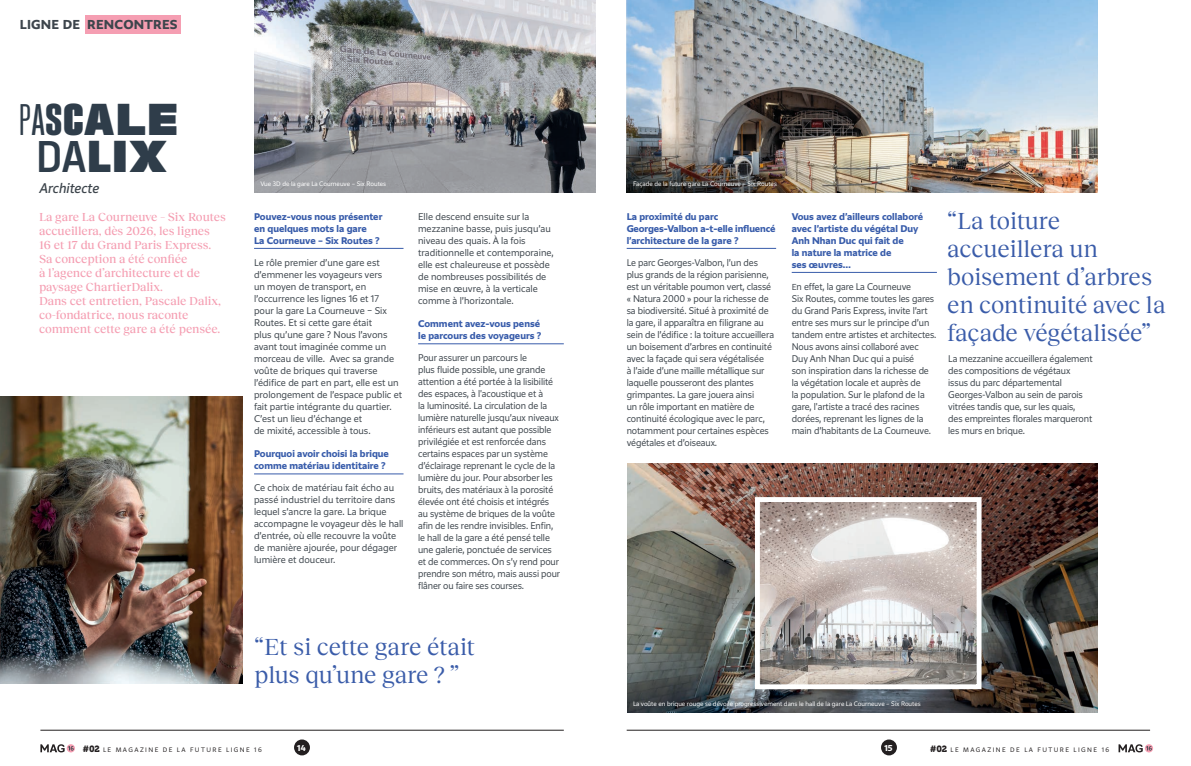
<style>
.page{position:relative;width:1191px;height:766px;background:#fff}
.page>*{position:absolute;margin:0;border:0;box-sizing:border-box;transform-origin:0 0}
.t1{font:900 expanded 43.9px/37.6px "Fixture";color:#2f3d4a;text-align:center}
.t2{font:24px/28px "Reckless Neue";color:#3a5ca9}
.t3{font:italic 13px "Grand Paris";color:#3d454c}
.t4{font:500 12px/14px "Reckless Neue";color:#f59eb2}
.t5{font:700 12px "Grand Paris";letter-spacing:.02em;color:#3d454c}
.t6{font:300 9px/12px "Grand Paris";letter-spacing:-.01em;color:#3d454c}
.t7{font:700 9px/12px "Grand Paris";color:#385caa}
.t8{font:700 7.9px "Grand Paris";color:#fff}
.t9{font:300 6px "Grand Paris";color:#fff}
.t10{font:300 6px "Grand Paris";letter-spacing:.24em;color:#231f20}
.s1{font-weight:300;font-stretch:condensed}
.s2{font-weight:400;font-stretch:condensed}
.s3{font-weight:700;font-stretch:condensed}
.s4{font-stretch:condensed}
.s5{font-stretch:normal}
.s6{font-weight:500;font-stretch:normal}
.s7{font-size:8px}
.s8{font-family:"Museo 900";font-weight:400;font-size:9px}
</style>
<div class="page">
<img style="left:626px;top:0;width:472px;height:193px">
<div style="left:881px;top:739px;width:16px;height:16px;background:#231f20;border-radius:50%"></div>
<div style="left:294px;top:739px;width:16px;height:16px;background:#231f20;border-radius:50%"></div>
<div style="left:85px;top:15px;width:95px;height:18px;background:#f59eb2"></div>
<hr style="left:254px;top:248px;width:149px;height:1px;background:#385caa">
<hr style="left:254px;top:473px;width:149px;height:1px;background:#385caa">
<hr style="left:418px;top:343px;width:146px;height:1px;background:#385caa">
<hr style="left:626px;top:248px;width:150px;height:1px;background:#385caa">
<img style="left:254px;top:0;width:341px;height:193px">
<img style="left:627px;top:463px;width:470px;height:249px">
<svg style="left:1118px;top:744px;width:33px;height:8px"></svg>
<svg style="left:40px;top:744px;width:34px;height:8px"></svg>
<hr style="left:791px;top:272px;width:146px;height:1px;background:#385caa">
<hr style="left:626px;top:729px;width:524px;height:1px;background:#231f20">
<hr style="left:40px;top:729px;width:524px;height:1px;background:#231f20">
<img style="left:0;top:396px;width:243px;height:287px">
<img style="left:761px;top:503px;width:214px;height:180px">
<div style="left:755px;top:497px;width:226px;height:192px;border:5px solid #fff"></div>
<h3 class="t5" style="left:20px;top:17px;width:159px">LIGNE DE RENCONTRES</h3>
<h1 class="t1" style="left:18px;top:102px;width:162px"><span class="s1">P</span><span class="s2">A</span><span class="s3">S</span><span class="s4">C</span><span class="s5">A</span>LE<br><span class="s6">DA</span><span class="s5">L</span>IX</h1>
<h3 class="t3" style="left:39px;top:180px;width:61px">Architecte</h3>
<p class="t9" style="left:260px;top:180px;width:127px">Vue 3D de la gare La Courneuve – Six Routes</p>
<p class="t9" style="left:633px;top:180px;width:145px">Façade de la future gare La Courneuve – Six Routes</p>
<p class="t4" style="left:39px;top:209px;width:188px">La gare La Courneuve – Six Routes accueillera, dès 2026, les lignes<br>16 et 17 du Grand Paris Express.<br>Sa conception a été confiée<br>à l’agence d’architecture et de paysage ChartierDalix.<br>Dans cet entretien, Pascale Dalix, co-fondatrice, nous raconte comment cette gare a été pensée.</p>
<p class="t7" style="left:254px;top:210px;width:130px">Pouvez-vous nous présenter en quelques mots la gare<br>La Courneuve – Six Routes ?</p>
<p class="t6" style="left:254px;top:256px;width:150px">Le rôle premier d’une gare est d’emmener les voyageurs vers<br>un moyen de transport, en l’occurrence les lignes 16 et 17<br>pour la gare La Courneuve – Six<br>Routes. Et si cette gare était<br>plus qu’une gare ? Nous l’avons avant tout imaginée comme un morceau de ville. Avec sa grande voûte de briques qui traverse l’édifice de part en part, elle est un prolongement de l’espace public et fait partie intégrante du quartier.<br>C’est un lieu d’échange et<br>de mixité, accessible à tous.</p>
<p class="t7" style="left:254px;top:447px;width:136px">Pourquoi avoir choisi la brique comme matériau identitaire ?</p>
<p class="t6" style="left:254px;top:481px;width:151px">Ce choix de matériau fait écho au passé industriel du territoire dans lequel s’ancre la gare. La brique accompagne le voyageur dès le hall d’entrée, où elle recouvre la voûte de manière ajourée, pour dégager lumière et douceur.</p>
<p class="t6" style="left:418px;top:210px;width:137px">Elle descend ensuite sur la mezzanine basse, puis jusqu’au niveau des quais. À la fois traditionnelle et contemporaine, elle est chaleureuse et possède de nombreuses possibilités de mise en œuvre, à la verticale comme à l’horizontale.</p>
<p class="t7" style="left:418px;top:317px;width:125px">Comment avez-vous pensé le parcours des voyageurs ?</p>
<p class="t6" style="left:418px;top:351px;width:144px">Pour assurer un parcours le<br>plus fluide possible, une grande attention a été portée à la lisibilité des espaces, à l'acoustique et à<br>la luminosité. La circulation de la lumière naturelle jusqu’aux niveaux inférieurs est autant que possible privilégiée et est renforcée dans certains espaces par un système d’éclairage reprenant le cycle de la lumière du jour. Pour absorber les bruits, des matériaux à la porosité élevée ont été choisis et intégrés au système de briques de la voûte afin de les rendre invisibles. Enfin, le hall de la gare a été pensé telle une galerie, ponctuée de services et de commerces. On s’y rend pour prendre son métro, mais aussi pour flâner ou faire ses courses.</p>
<p class="t7" style="left:626px;top:210px;width:150px">La proximité du parc<br>Georges-Valbon a-t-elle influencé l’architecture de la gare ?</p>
<p class="t6" style="left:626px;top:256px;width:149px">Le parc Georges-Valbon, l’un des plus grands de la région parisienne, est un véritable poumon vert, classé « Natura 2000 » pour la richesse de sa biodiversité. Situé à proximité de la gare, il apparaîtra en filigrane au sein de l’édifice : la toiture accueillera un boisement d’arbres en continuité avec la façade qui sera végétalisée<br>à l’aide d’une maille métallique sur laquelle pousseront des plantes grimpantes. La gare jouera ainsi<br>un rôle important en matière de continuité écologique avec le parc, notamment pour certaines espèces végétales et d’oiseaux.</p>
<p class="t7" style="left:791px;top:210px;width:133px">Vous avez d’ailleurs collaboré avec l’artiste du végétal Duy<br>Anh Nhan Duc qui fait de<br>la nature la matrice de<br>ses œuvres…</p>
<p class="t6" style="left:791px;top:280px;width:146px"><span class="s7">E</span>n effet, la gare La Courneuve<br>Six Routes, comme toutes les gares du Grand Paris Express, invite l’art entre ses murs sur le principe d’un tandem entre artistes et architectes.<br>Nous avons ainsi collaboré avec Duy Anh Nhan Duc qui a puisé<br>son inspiration dans la richesse de la végétation locale et auprès de<br>la population. Sur le plafond de la gare, l'artiste a tracé des racines dorées, reprenant les lignes de la main d’habitants de La Courneuve.</p>
<h2 class="t2" style="left:947px;top:205px;width:220px">“La toiture accueillera un boisement d’arbres en continuité avec la façade végétalisée”</h2>
<p class="t6" style="left:948px;top:352px;width:146px">La mezzanine accueillera également des compositions de végétaux<br>issus du parc départemental<br>Georges-Valbon au sein de parois vitrées tandis que, sur les quais,<br>des empreintes florales marqueront les murs en brique.</p>
<h2 class="t2" style="left:254px;top:631px;width:222px">“Et si cette gare était plus qu’une gare ? ”</h2>
<p class="t9" style="left:633px;top:699px;width:289px">La voûte en brique rouge se dévoile progressivement dans le hall de la gare La Courneuve – Six Routes</p>
<p class="t8" style="left:297px;top:742px;width:10px">14</p>
<p class="t8" style="left:884px;top:742px;width:10px">15</p>
<p class="t10" style="left:83px;top:745px;width:180px"><span class="s8">#02</span> LE MAGAZINE DE LA FUTURE LIGNE 16</p>
<p class="t10" style="left:930px;top:745px;width:180px"><span class="s8">#02</span> LE MAGAZINE DE LA FUTURE LIGNE 16</p>
</div>
